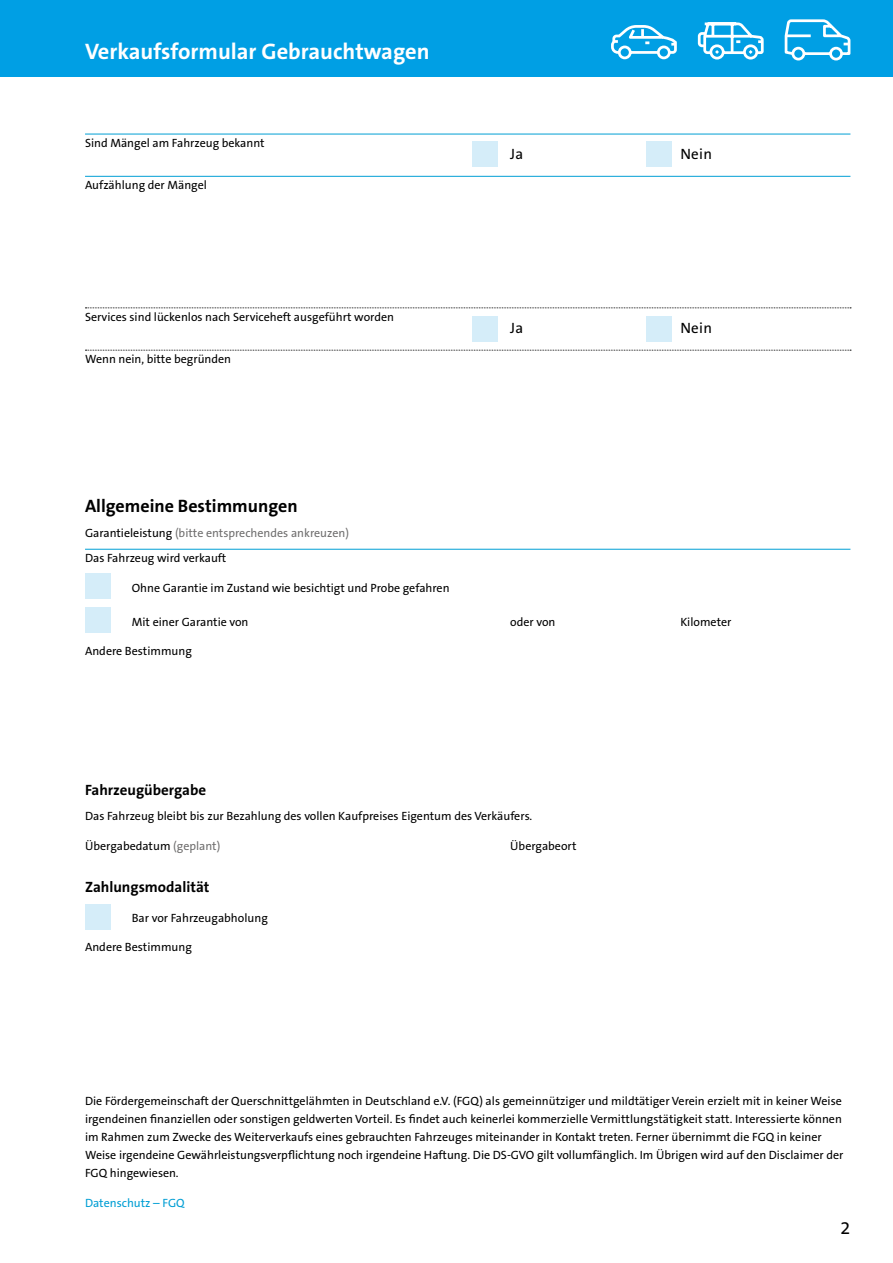
<style>
.page{position:relative;width:893px;height:1263px;background:#fff}
.page>*{position:absolute;margin:0;border:0;box-sizing:border-box;transform-origin:0 0}
.t1{font:700 22.5px "The Sans B W7";color:#fff}
.t2{font:700 18px "The Sans B W7";color:#000}
.t3{font:18px "The Sans B W5 Plain";color:#000}
.t4{font:700 15px "The Sans B W7";color:#000}
.t5{font:15px "The Sans B W5 Plain";letter-spacing:.02em;color:#000}
.t6{font:12px/18px "The Sans B W5 Plain";color:#000}
.t7{font:12px "The Sans B W5 Plain";color:#009ed4}
.s1{color:#706f6f}
</style>
<div class="page">
<hr style="left:85px;top:134px;width:765px;height:1px;background:#009fd5">
<hr style="left:85px;top:176px;width:765px;height:1px;background:#009fd5">
<svg style="left:85px;top:307px;width:766px;height:1px"></svg>
<svg style="left:85px;top:350px;width:766px;height:1px"></svg>
<hr style="left:85px;top:549px;width:765px;height:1px;background:#009fd5">
<div style="left:0;top:0;width:893px;height:76px;background:#009fe4"></div>
<svg style="left:611px;top:25px;width:66px;height:35px"></svg>
<svg style="left:697px;top:22px;width:67px;height:38px"></svg>
<svg style="left:784px;top:19px;width:67px;height:42px"></svg>
<div style="left:472px;top:141px;width:25px;height:26px;background:#d5edf9"></div>
<div style="left:646px;top:141px;width:26px;height:26px;background:#d5edf9"></div>
<div style="left:472px;top:316px;width:25px;height:25px;background:#d5edf9"></div>
<div style="left:646px;top:316px;width:26px;height:25px;background:#d5edf9"></div>
<div style="left:85px;top:573px;width:26px;height:26px;background:#d5edf9"></div>
<div style="left:85px;top:904px;width:26px;height:25px;background:#d5edf9"></div>
<div style="left:85px;top:607px;width:26px;height:25px;background:#d5edf9"></div>
<h1 class="t1" style="left:85px;top:37px;width:346px">Verkaufsformular Gebrauchtwagen</h1>
<p class="t6" style="left:85px;top:134px;width:181px">Sind Mängel am Fahrzeug bekannt</p>
<p class="t6" style="left:85px;top:176px;width:123px">Aufzählung der Mängel</p>
<p class="t6" style="left:85px;top:308px;width:311px">Services sind lückenlos nach Serviceheft ausgeführt worden</p>
<p class="t6" style="left:85px;top:350px;width:148px">Wenn nein, bitte begründen</p>
<p class="t5" style="left:510px;top:144px;width:15px">Ja</p>
<p class="t5" style="left:680px;top:144px;width:33px">Nein</p>
<p class="t5" style="left:510px;top:318px;width:15px">Ja</p>
<p class="t5" style="left:680px;top:318px;width:33px">Nein</p>
<h2 class="t2" style="left:85px;top:494px;width:214px">Allgemeine Bestimmungen</h2>
<p class="t6" style="left:85px;top:520px;width:265px;line-height:25.2px">Garantieleistung <span class="s1">(bitte entsprechendes ankreuzen)<br></span>Das Fahrzeug wird verkauft</p>
<p class="t6" style="left:132px;top:579px;width:319px">Ohne Garantie im Zustand wie besichtigt und Probe gefahren</p>
<p class="t6" style="left:132px;top:613px;width:118px">Mit einer Garantie von</p>
<p class="t6" style="left:510px;top:613px;width:47px">oder von</p>
<p class="t6" style="left:680px;top:613px;width:53px">Kilometer</p>
<p class="t6" style="left:85px;top:642px;width:108px">Andere Bestimmung</p>
<p class="t4" style="left:85px;top:780px;width:123px">Fahrzeugübergabe</p>
<p class="t6" style="left:85px;top:807px;width:449px">Das Fahrzeug bleibt bis zur Bezahlung des vollen Kaufpreises Eigentum des Verkäufers.</p>
<p class="t6" style="left:85px;top:837px;width:137px">Übergabedatum <span class="s1">(geplant)</span></p>
<p class="t6" style="left:510px;top:837px;width:68px">Übergabeort</p>
<p class="t4" style="left:85px;top:877px;width:126px">Zahlungsmodalität</p>
<p class="t6" style="left:132px;top:909px;width:137px">Bar vor Fahrzeugabholung</p>
<p class="t6" style="left:85px;top:938px;width:108px">Andere Bestimmung</p>
<p class="t6" style="left:85px;top:1092px;width:760px">Die Fördergemeinschaft der Querschnittgelähmten in Deutschland e.V. (FGQ) als gemeinnütziger und mildtätiger Verein erzielt mit in keiner Weise irgendeinen finanziellen oder sonstigen geldwerten Vorteil. Es findet auch keinerlei kommerzielle Vermittlungstätigkeit statt. Interessierte können im Rahmen zum Zwecke des Weiterverkaufs eines gebrauchten Fahrzeuges miteinander in Kontakt treten. Ferner übernimmt die FGQ in keiner Weise irgendeine Gewährleistungsverpflichtung noch irgendeine Haftung. Die DS-GVO gilt vollumfänglich. Im Übrigen wird auf den Disclaimer der FGQ hingewiesen.</p>
<p class="t7" style="left:85px;top:1195px;width:101px">Datenschutz – FGQ</p>
<h2 class="t3" style="left:840px;top:1216px;width:11px">2</h2>
</div>
